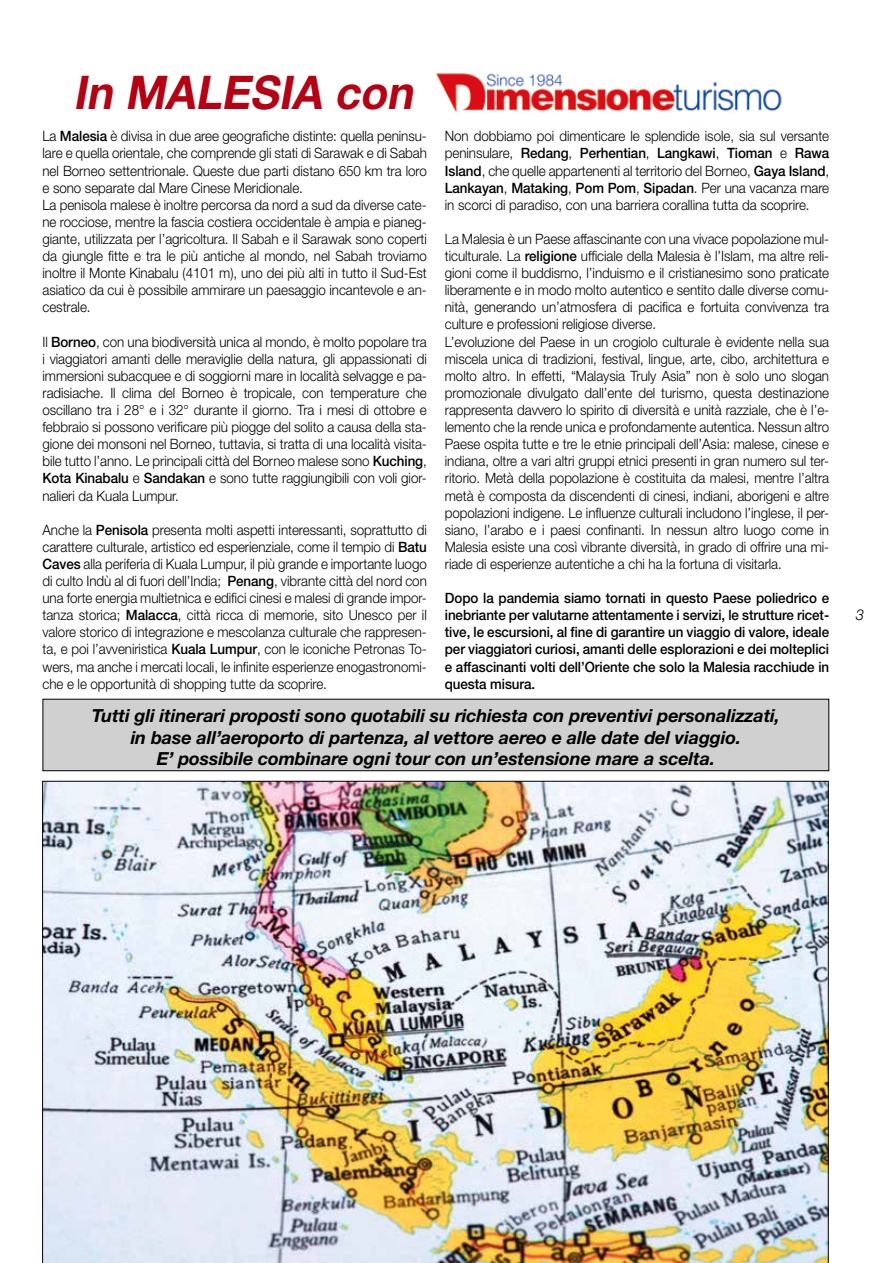
<style>
.page{position:relative;width:893px;height:1263px;background:#fff}
.page>*{position:absolute;margin:0;border:0;box-sizing:border-box;transform-origin:0 0}
.t1{font:italic 700 46.5px "Helvetica Neue";color:#b70012;scale:.95 1}
.t2{font:italic 700 18px/21.6px "Helvetica Neue";letter-spacing:-.005em;color:#000;text-align:center}
.t3{font:italic 300 15px "Helvetica Neue";color:#000}
.t4{font:300 14.25px/17.1px "Helvetica Neue";letter-spacing:-.005em;color:#000;text-align:justify;scale:.94 1}
.t5{font:500 14.25px/17.1px "Helvetica Neue";letter-spacing:-.005em;color:#000;text-align:justify;scale:.94 1}
.s1{font-weight:500}
</style>
<div class="page">
<img style="left:43px;top:781px;width:785px;height:482px">
<img style="left:436px;top:73px;width:346px;height:40px">
<div style="left:43px;top:699px;width:786px;height:72px;background:#d0d0d0"></div>
<div style="left:43px;top:699px;width:786px;height:72px;border:1px solid #000"></div>
<h1 class="t1" style="left:73px;top:56px;width:373px">In MALESIA con</h1>
<p class="t4" style="left:43px;top:127px;width:410px;text-align:left">La <span class="s1">Malesia</span> è divisa in due aree geografiche distinte: quella peninsu&shy;lare e quella orientale, che comprende gli stati di Sarawak e di Sabah nel Borneo settentrionale. Queste due parti distano 650 km tra loro e sono separate dal Mare Cinese Meridionale.<br>La penisola malese è inoltre percorsa da nord a sud da diverse cate&shy;ne rocciose, mentre la fascia costiera occidentale è ampia e pianeg&shy;giante, utilizzata per l’agricoltura. Il Sabah e il Sarawak sono coperti da giungle fitte e tra le più antiche al mondo, nel Sabah troviamo inoltre il Monte Kinabalu (4101 m), uno dei più alti in tutto il Sud-Est asiatico da cui è possibile ammirare un paesaggio incantevole e an&shy;cestrale.</p>
<p class="t4" style="left:43px;top:332px;width:410px">Il <span class="s1">Borneo</span>, con una biodiversità unica al mondo, è molto popolare tra i viaggiatori amanti delle meraviglie della natura, gli appassionati di immersioni subacquee e di soggiorni mare in località selvagge e pa&shy;radisiache. Il clima del Borneo è tropicale, con temperature che oscillano tra i 28° e i 32° durante il giorno. Tra i mesi di ottobre e febbraio si possono verificare più piogge del solito a causa della sta&shy;gione dei monsoni nel Borneo, tuttavia, si tratta di una località visita&shy;bile tutto l’anno. Le principali città del Borneo malese sono <span class="s1">Kuching</span>, <span class="s1">Kota Kinabalu</span> e <span class="s1">Sandakan</span> e sono tutte raggiungibili con voli gior&shy;nalieri da Kuala Lumpur.</p>
<p class="t4" style="left:43px;top:520px;width:410px">Anche la <span class="s1">Penisola</span> presenta molti aspetti interessanti, soprattutto di carattere culturale, artistico ed esperienziale, come il tempio di <span class="s1">Batu Caves</span> alla periferia di Kuala Lumpur, il più grande e importante luogo di culto Indù al di fuori dell’India; <span class="s1">Penang</span>, vibrante città del nord con una forte energia multietnica e edifici cinesi e malesi di grande impor&shy;tanza storica; <span class="s1">Malacca</span>, città ricca di memorie, sito Unesco per il valore storico di integrazione e mescolanza culturale che rappresen&shy;ta, e poi l’avveniristica <span class="s1">Kuala Lumpur</span>, con le iconiche Petronas To&shy;wers, ma anche i mercati locali, le infinite esperienze enogastronomi&shy;che e le opportunità di shopping tutte da scoprire.</p>
<p class="t4" style="left:445px;top:127px;width:410px">Non dobbiamo poi dimenticare le splendide isole, sia sul versante peninsulare, <span class="s1">Redang</span>, <span class="s1">Perhentian</span>, <span class="s1">Langkawi</span>, <span class="s1">Tioman</span> e <span class="s1">Rawa Island</span>, che quelle appartenenti al territorio del Borneo, <span class="s1">Gaya Island</span>, <span class="s1">Lankayan</span>, <span class="s1">Mataking</span>, <span class="s1">Pom Pom</span>, <span class="s1">Sipadan</span>. Per una vacanza mare in scorci di paradiso, con una barriera corallina tutta da scoprire.</p>
<p class="t4" style="left:445px;top:230px;width:410px;text-align:left">La Malesia è un Paese affascinante con una vivace popolazione mul&shy;ticulturale. La <span class="s1">religione</span> ufficiale della Malesia è l’Islam, ma altre reli&shy;gioni come il buddismo, l’induismo e il cristianesimo sono praticate liberamente e in modo molto autentico e sentito dalle diverse comu&shy;nità, generando un’atmosfera di pacifica e fortuita convivenza tra culture e professioni religiose diverse.<br>L’evoluzione del Paese in un crogiolo culturale è evidente nella sua miscela unica di tradizioni, festival, lingue, arte, cibo, architettura e molto altro. In effetti, “Malaysia Truly Asia” non è solo uno slogan promozionale divulgato dall’ente del turismo, questa destinazione rappresenta davvero lo spirito di diversità e unità razziale, che è l’e&shy;lemento che la rende unica e profondamente autentica. Nessun altro Paese ospita tutte e tre le etnie principali dell’Asia: malese, cinese e indiana, oltre a vari altri gruppi etnici presenti in gran numero sul ter&shy;ritorio. Metà della popolazione è costituita da malesi, mentre l’altra metà è composta da discendenti di cinesi, indiani, aborigeni e altre popolazioni indigene. Le influenze culturali includono l’inglese, il per&shy;siano, l’arabo e i paesi confinanti. In nessun altro luogo come in Malesia esiste una così vibrante diversità, in grado di offrire una mi&shy;riade di esperienze autentiche a chi ha la fortuna di visitarla.</p>
<p class="t5" style="left:445px;top:589px;width:410px">Dopo la pandemia siamo tornati in questo Paese poliedrico e inebriante per valutarne attentamente i servizi, le strutture ricet&shy;tive, le escursioni, al fine di garantire un viaggio di valore, ideale per viaggiatori curiosi, amanti delle esplorazioni e dei molteplici e affascinanti volti dell’Oriente che solo la Malesia racchiude in questa misura.</p>
<p class="t2" style="left:92px;top:705px;width:689px">Tutti gli itinerari proposti sono quotabili su richiesta con preventivi personalizzati, in base all’aeroporto di partenza, al vettore aereo e alle date del viaggio.<br>E’ possibile combinare ogni tour con un’estensione mare a scelta.</p>
<p class="t3" style="left:856px;top:602px;width:10px">3</p>
</div>
